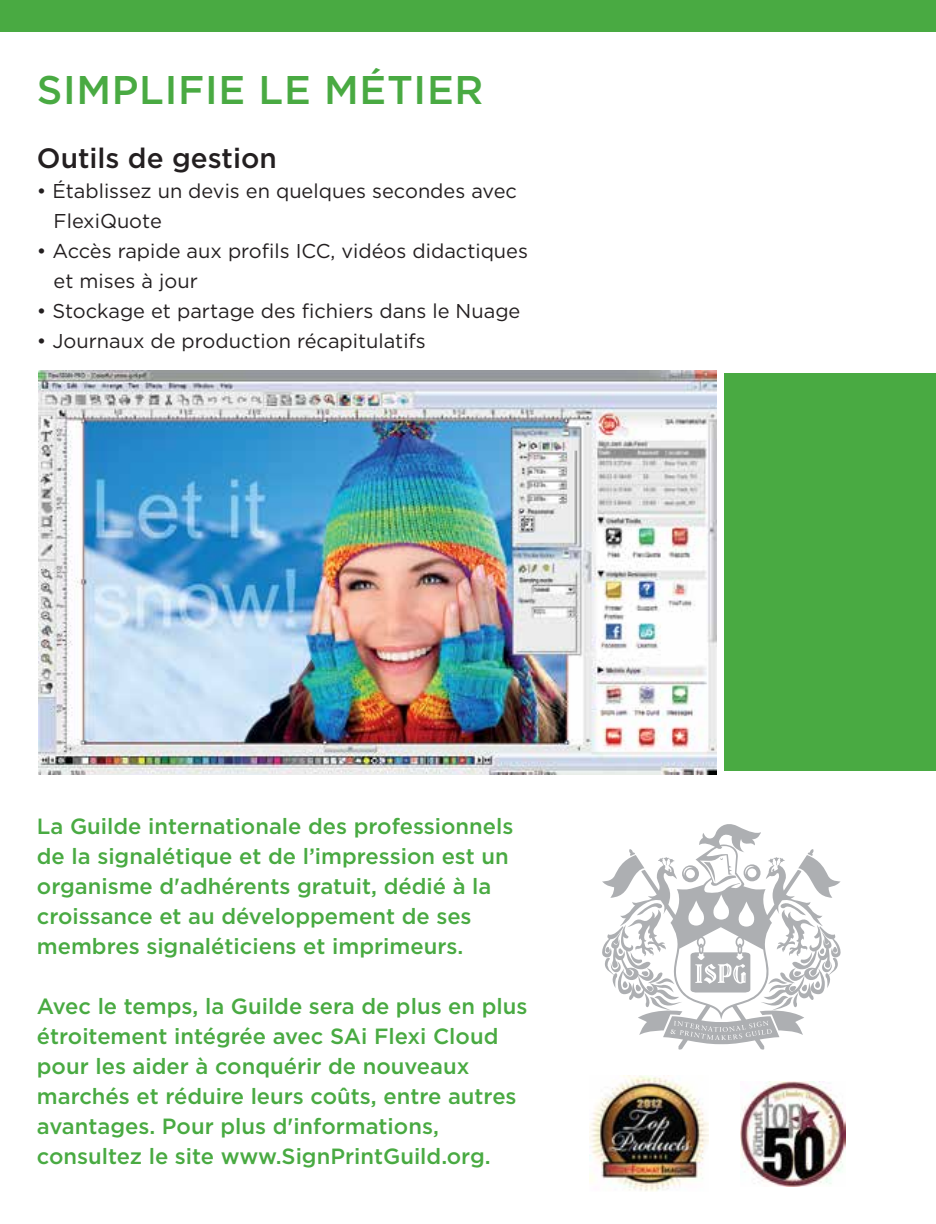
<style>
.page{position:relative;width:936px;height:1224px;background:#fff}
.page>*{position:absolute;margin:0;border:0;box-sizing:border-box;transform-origin:0 0}
.t1{font:500 40px "Gotham";letter-spacing:.015em;color:#49aa42}
.t2{font:500 28px "Gotham";color:#231f20}
.t3{font:500 22px/30px "Gotham";color:#49aa42}
.t4{font:20px/30px "Gotham";color:#231f20}
</style>
<div class="page">
<div style="left:0;top:0;width:936px;height:32px;background:#49aa42"></div>
<div style="left:724px;top:373px;width:212px;height:398px;background:#49aa42"></div>
<img style="left:589px;top:1076px;width:120px;height:116px">
<img style="left:740px;top:1081px;width:106px;height:106px">
<svg style="left:602px;top:824px;width:239px;height:226px"></svg>
<img style="left:39px;top:370px;width:677px;height:404px">
<h1 class="t1" style="left:37px;top:64px;width:448px">SIMPLIFIE LE MÉTIER</h1>
<p class="t2" style="left:37px;top:140px;width:241px">Outils de gestion</p>
<p class="t4" style="left:54px;top:176px;width:465px;text-indent:-17px">• Établissez un devis en quelques secondes avec<br>FlexiQuote</p>
<p class="t4" style="left:54px;top:236px;width:476px;text-indent:-17px">• Accès rapide aux profils ICC, vidéos didactiques et mises à jour</p>
<p class="t4" style="left:37px;top:296px;width:485px">• Stockage et partage des fichiers dans le Nuage</p>
<p class="t4" style="left:37px;top:326px;width:391px">• Journaux de production récapitulatifs</p>
<p class="t3" style="left:37px;top:811px;width:478px">La Guilde internationale des professionnels de la signalétique et de l’impression est un organisme d'adhérents gratuit, dédié à la croissance et au développement de ses membres signaléticiens et imprimeurs.</p>
<p class="t3" style="left:37px;top:991px;width:492px">Avec le temps, la Guilde sera de plus en plus étroitement intégrée avec SAi Flexi Cloud pour les aider à conquérir de nouveaux marchés et réduire leurs coûts, entre autres avantages. Pour plus d'informations, consultez le site www.SignPrintGuild.org.</p>
</div>
